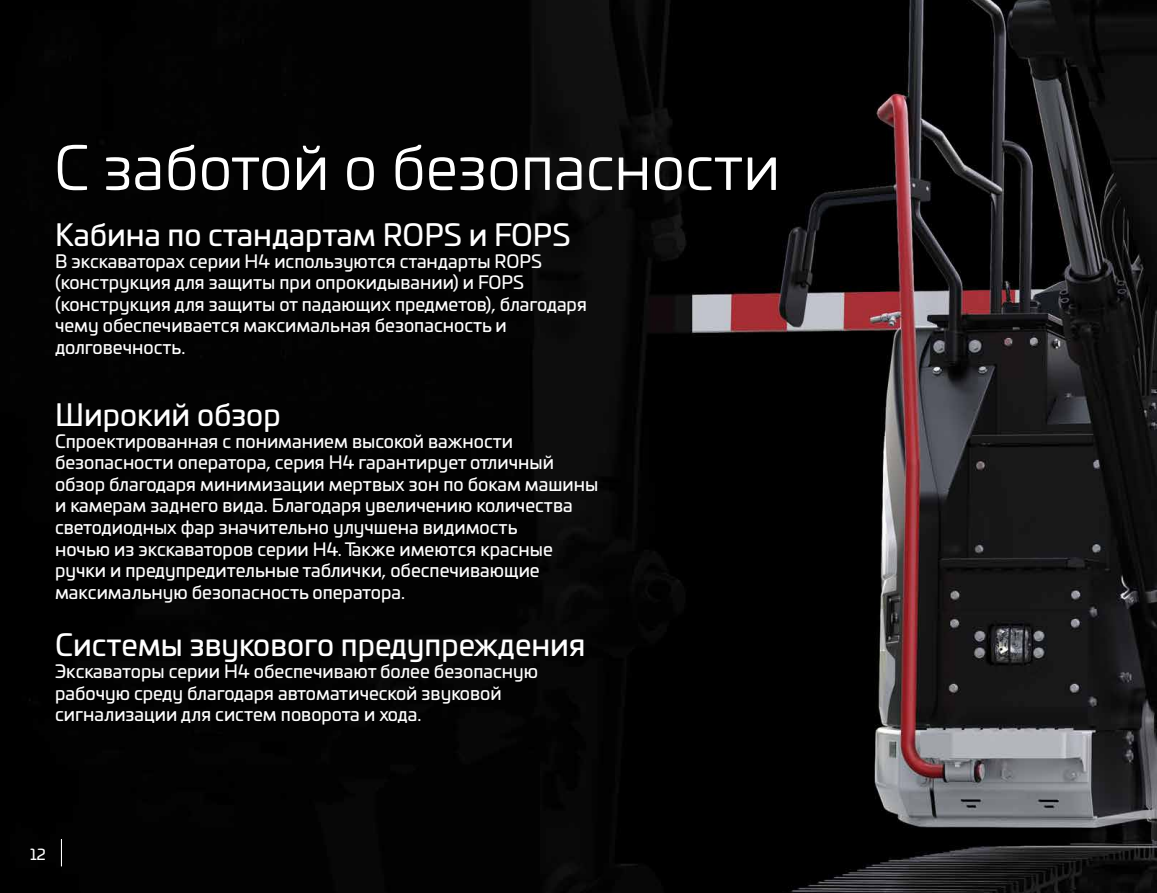
<style>
.page{position:relative;width:1157px;height:893px;background:#fff}
.page>*{position:absolute;margin:0;border:0;box-sizing:border-box;transform-origin:0 0}
.t1{font:60px "Univia Pro";color:#fff}
.t2{font:30px "Univia Pro";color:#fff}
.t3{font:18px/21.6px "Univia Pro";color:#fff}
.t4{font:15px "Univia Pro";color:#fff}
</style>
<div class="page">
<img style="left:0;top:0;width:1157px;height:893px">
<svg style="left:61px;top:839px;width:1px;height:27px"></svg>
<h1 class="t1" style="left:54px;top:124px;width:728px">С заботой о безопасности</h1>
<h2 class="t2" style="left:55px;top:212px;width:517px">Кабина по стандартам ROPS и FOPS</h2>
<p class="t3" style="left:55px;top:249px;width:533px">В экскаваторах серии Н4 используются стандарты ROPS (конструкция для защиты при опрокидывании) и FOPS (конструкция для защиты от падающих предметов), благодаря чему обеспечивается максимальная безопасность и долговечность.</p>
<h2 class="t2" style="left:55px;top:392px;width:227px">Широкий обзор</h2>
<p class="t3" style="left:55px;top:429px;width:545px">Спроектированная с пониманием высокой важности безопасности оператора, серия H4 гарантирует отличный обзор благодаря минимизации мертвых зон по бокам машины и камерам заднего вида. Благодаря увеличению количества светодиодных фар значительно улучшена видимость<br>ночью из экскаваторов серии H4. Также имеются красные ручки и предупредительные таблички, обеспечивающие максимальную безопасность оператора.</p>
<h2 class="t2" style="left:55px;top:623px;width:532px">Системы звукового предупреждения</h2>
<p class="t3" style="left:55px;top:660px;width:484px">Экскаваторы серии H4 обеспечивают более безопасную рабочую среду благодаря автоматической звуковой сигнализации для систем поворота и хода.</p>
<p class="t4" style="left:30px;top:843px;width:17px">12</p>
</div>
